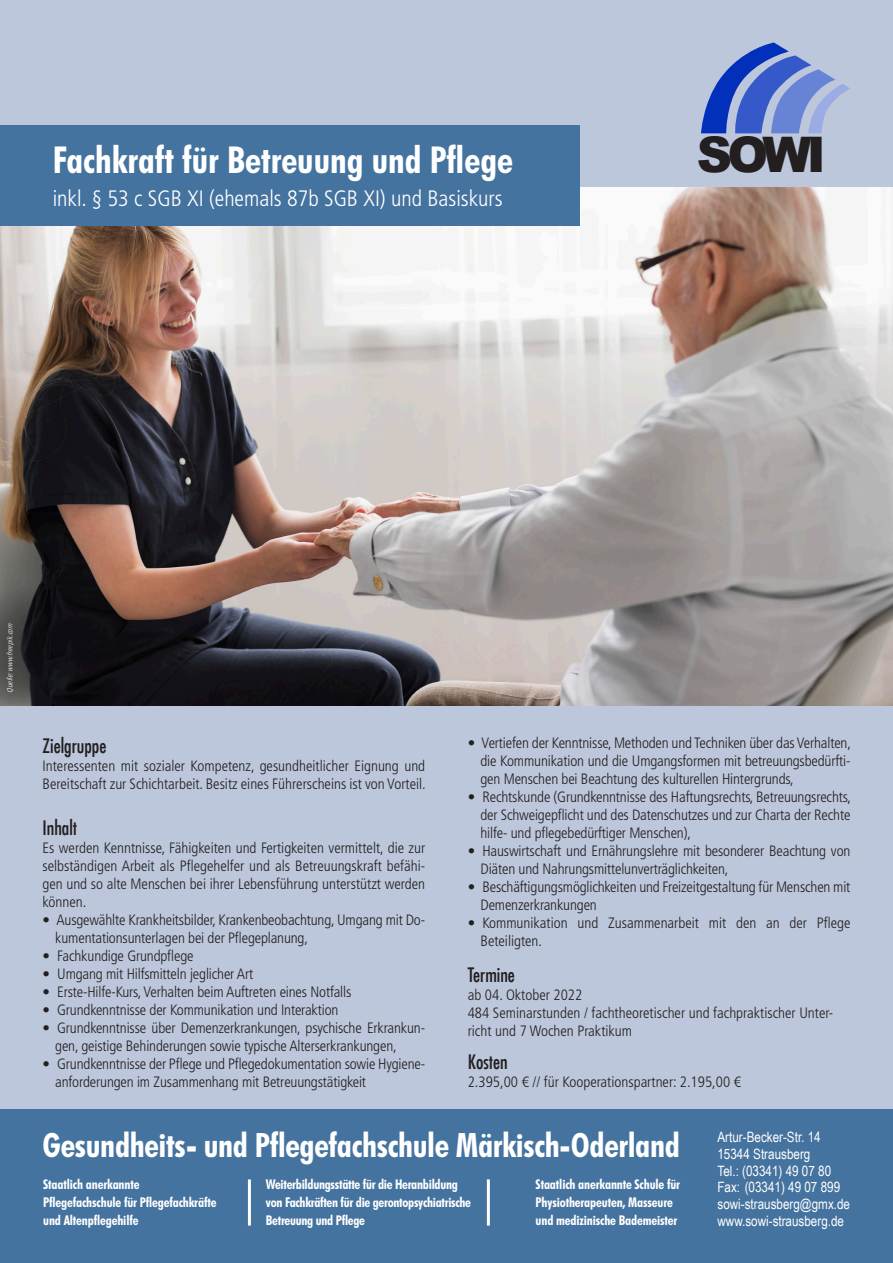
<style>
.page{position:relative;width:893px;height:1263px;background:#bcc7db}
.page>*{position:absolute;margin:0;border:0;box-sizing:border-box;transform-origin:0 0}
.t1{font:900 49.05px "Arial";color:#231f20}
.t2{font:700 condensed 37.2px "Futura BT";color:#fff}
.t3{font:700 condensed 33.6px "Futura BT";letter-spacing:-.01em;color:#fff}
.t4{font:300 condensed 22.35px "Frutiger LT Std";color:#fff}
.t5{font:condensed 19.5px "Futura LT";color:#231f20}
.t6{font:300 condensed 15px/18px "Frutiger LT Std";letter-spacing:-.01em;color:#231f20}
.t7{font:14.25px "Arial Narrow";color:#fff}
.t8{font:700 condensed 13.5px/18px "Futura BT";letter-spacing:-.01em;color:#fff}
.t9{font:italic 300 condensed 7.5px "Frutiger LT Std";color:#fff}
</style>
<div class="page">
<img style="left:0;top:187px;width:893px;height:519px">
<svg style="left:701px;top:43px;width:149px;height:90px"></svg>
<div style="left:0;top:125px;width:580px;height:100px;background:#45739f"></div>
<div style="left:0;top:1110px;width:893px;height:153px;background:#45739f"></div>
<hr style="left:248px;top:1179px;width:3px;height:46px;background:#fff">
<hr style="left:487px;top:1179px;width:3px;height:46px;background:#fff">
<p class="t2" style="left:53px;top:138px;width:462px">Fachkraft für Betreuung und Pflege</p>
<p class="t1" style="left:697px;top:119px;width:130px">SOWI</p>
<p class="t4" style="left:53px;top:185px;width:451px">inkl. § 53 c SGB XI (ehemals 87b SGB XI) und Basiskurs</p>
<p class="t9" style="left:6px;top:693px;width:73px;rotate:-90deg">Quelle:www.freepik.com</p>
<p class="t5" style="left:43px;top:734px;width:65px">Zielgruppe</p>
<p class="t6" style="left:43px;top:757px;width:385px">Interessenten mit sozialer Kompetenz, gesundheitlicher Eignung und<br>Bereitschaft zur Schichtarbeit. Besitz eines Führerscheins ist von Vorteil.</p>
<p class="t5" style="left:43px;top:816px;width:36px">Inhalt</p>
<p class="t6" style="left:43px;top:839px;width:384px;text-align:justify">Es werden Kenntnisse, Fähigkeiten und Fertigkeiten vermittelt, die zur selbständigen Arbeit als Pflegehelfer und als Betreuungskraft befähi&shy;gen und so alte Menschen bei ihrer Lebensführung unterstützt werden können.</p>
<p class="t6" style="left:55px;top:911px;width:371px;text-indent:-13px">• Ausgewählte Krankheitsbilder, Krankenbeobachtung, Umgang mit Do&shy;kumentationsunterlagen bei der Pflegeplanung,</p>
<p class="t6" style="left:43px;top:947px;width:152px">• Fachkundige Grundpflege</p>
<p class="t6" style="left:43px;top:965px;width:212px">• Umgang mit Hilfsmitteln jeglicher Art</p>
<p class="t6" style="left:43px;top:983px;width:310px">• Erste-Hilfe-Kurs, Verhalten beim Auftreten eines Notfalls</p>
<p class="t6" style="left:43px;top:1001px;width:297px">• Grundkenntnisse der Kommunikation und Interaktion</p>
<p class="t6" style="left:55px;top:1019px;width:371px;text-indent:-13px">• Grundkenntnisse über Demenzerkrankungen, psychische Erkrankun&shy;gen, geistige Behinderungen sowie typische Alterserkrankungen,</p>
<p class="t6" style="left:55px;top:1055px;width:371px;text-indent:-13px">• Grundkenntnisse der Pflege und Pflegedokumentation sowie Hygiene&shy;anforderungen im Zusammenhang mit Betreuungstätigkeit</p>
<p class="t6" style="left:480px;top:734px;width:372px;text-align:justify;text-indent:-13px">• Vertiefen der Kenntnisse, Methoden und Techniken über das Verhalten, die Kommunikation und die Umgangsformen mit betreuungsbedürfti&shy;gen Menschen bei Beachtung des kulturellen Hintergrunds,</p>
<p class="t6" style="left:480px;top:788px;width:372px;text-align:justify;text-indent:-13px">• Rechtskunde (Grundkenntnisse des Haftungsrechts, Betreuungsrechts, der Schweigepflicht und des Datenschutzes und zur Charta der Rechte hilfe- und pflegebedürftiger Menschen),</p>
<p class="t6" style="left:480px;top:842px;width:371px;text-indent:-13px">• Hauswirtschaft und Ernährungslehre mit besonderer Beachtung von<br>Diäten und Nahrungsmittelunverträglichkeiten,</p>
<p class="t6" style="left:480px;top:878px;width:371px;text-indent:-13px">• Beschäftigungsmöglichkeiten und Freizeitgestaltung für Menschen mit<br>Demenzerkrankungen</p>
<p class="t6" style="left:480px;top:914px;width:371px;text-indent:-13px">• Kommunikation und Zusammenarbeit mit den an der Pflege<br>Beteiligten.</p>
<p class="t5" style="left:468px;top:963px;width:49px">Termine</p>
<p class="t6" style="left:468px;top:986px;width:367px">ab 04. Oktober 2022<br>484 Seminarstunden / fachtheoretischer und fachpraktischer Unter&shy;richt und 7 Wochen Praktikum</p>
<p class="t5" style="left:468px;top:1050px;width:41px">Kosten</p>
<p class="t6" style="left:468px;top:1073px;width:275px">2.395,00 € // für Kooperationspartner: 2.195,00 €</p>
<p class="t3" style="left:43px;top:1125px;width:639px">Gesundheits- und Pflegefachschule Märkisch-Oderland</p>
<p class="t8" style="left:536px;top:1175px;width:146px">Staatlich anerkannte Schule für<br>Physiotherapeuten, Masseure</p>
<p class="t8" style="left:536px;top:1211px;width:143px">und medizinische Bademeister</p>
<p class="t8" style="left:266px;top:1175px;width:193px">Weiterbildungsstätte für die Heranbildung</p>
<p class="t8" style="left:266px;top:1193px;width:207px">von Fachkräften für die gerontopsychiatrische</p>
<p class="t8" style="left:266px;top:1211px;width:101px">Betreuung und Pflege</p>
<p class="t8" style="left:43px;top:1175px;width:98px">Staatlich anerkannte</p>
<p class="t8" style="left:43px;top:1193px;width:175px">Pflegefachschule für Pflegefachkräfte und Altenpflegehilfe</p>
<p class="t7" style="left:717px;top:1127px;width:105px">Artur-Becker-Str. 14</p>
<p class="t7" style="left:717px;top:1143px;width:94px">15344 Strausberg</p>
<p class="t7" style="left:717px;top:1160px;width:115px">Tel.: (03341) 49 07 80</p>
<p class="t7" style="left:717px;top:1177px;width:124px">Fax: (03341) 49 07 899</p>
<p class="t7" style="left:717px;top:1193px;width:134px">sowi-strausberg@gmx.de</p>
<p class="t7" style="left:717px;top:1210px;width:128px">www.sowi-strausberg.de</p>
</div>
